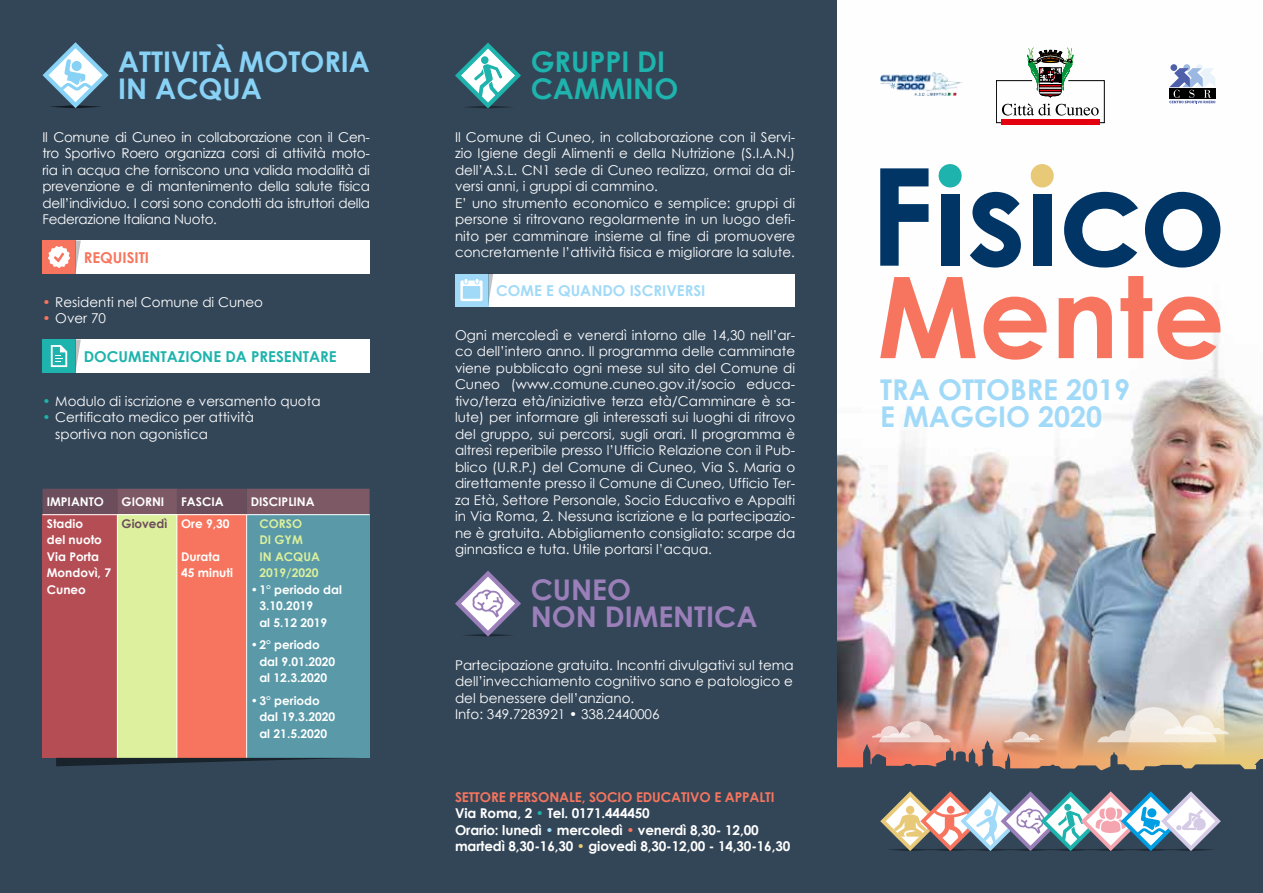
<style>
.page{position:relative;width:1263px;height:893px;background:#334658}
.page>*{position:absolute;margin:0;border:0;box-sizing:border-box;transform-origin:0 0}
.t1{font:700 28.65px/26.8px "Century Gothic";color:#a1daf8}
.t2{font:700 28.5px/27px "Century Gothic";color:#88d2f6}
.t3{font:700 28.5px/27px "Century Gothic";color:#9a7fb9}
.t4{font:700 28.5px/27px "Century Gothic";color:#1eb3ac}
.t5{font:700 15px "Century Gothic";color:#1eb3ac}
.t6{font:700 15px "Century Gothic";color:#a1daf8}
.t7{font:700 15px "Century Gothic";color:#f7755e}
.t8{font:13.5px/16.5px "Century Gothic";color:#fff}
.t9{font:700 13.5px/16.5px "Century Gothic";letter-spacing:-.01em;color:#fff}
.t10{font:700 12px/16.5px "Century Gothic";color:#fff}
.t11{font:700 12px/16.5px "Century Gothic";color:#dcf09d}
.t12{font:700 12px "Century Gothic";color:#6b4d5c}
.s1{color:#f7755e}
.s2{color:#1eb3ac}
.s3{color:#fff}
.s4{color:#a1daf8}
.s5{color:#e8c978}
</style>
<div class="page">
<img style="left:838px;top:0;width:425px;height:630px">
<img style="left:838px;top:630px;width:425px;height:111px">
<svg style="left:880px;top:168px;width:48px;height:98px;background:#6484a2"></svg>
<svg style="left:938px;top:164px;width:24px;height:23px"></svg>
<div style="left:941px;top:194px;width:18px;height:72px;background:#003566"></div>
<svg style="left:970px;top:192px;width:51px;height:76px;background:#6585a2"></svg>
<svg style="left:1031px;top:164px;width:23px;height:23px"></svg>
<div style="left:1033px;top:194px;width:18px;height:72px;background:#003566"></div>
<svg style="left:1064px;top:192px;width:74px;height:76px;background:#859eb5"></svg>
<svg style="left:1145px;top:192px;width:75px;height:76px;background:#708da9"></svg>
<svg style="left:880px;top:277px;width:96px;height:81px;background:#fab3a7"></svg>
<svg style="left:983px;top:297px;width:63px;height:63px;background:#f9ac9e"></svg>
<svg style="left:1059px;top:297px;width:53px;height:61px;background:#f9a698"></svg>
<svg style="left:1120px;top:276px;width:100px;height:84px;background:#fabeb4"></svg>
<svg style="left:838px;top:741px;width:425px;height:30px"></svg>
<div style="left:1001px;top:120px;width:98px;height:5px;background:#e3000f"></div>
<svg style="left:996px;top:47px;width:108px;height:76px;background:#d1c8c5"></svg>
<svg style="left:872px;top:720px;width:78px;height:22px;background:#e2bdb7"></svg>
<svg style="left:1004px;top:731px;width:40px;height:11px"></svg>
<svg style="left:1097px;top:706px;width:132px;height:36px;background:#dcd6cb"></svg>
<svg style="left:880px;top:791px;width:341px;height:60px"></svg>
<svg style="left:455px;top:43px;width:66px;height:66px"></svg>
<div style="left:471px;top:274px;width:324px;height:33px;background:#fff"></div>
<div style="left:455px;top:274px;width:33px;height:33px;background:#a1daf8"></div>
<svg style="left:460px;top:274px;width:33px;height:33px"></svg>
<svg style="left:43px;top:489px;width:327px;height:25px;background:#745361"></svg>
<div style="left:43px;top:515px;width:74px;height:243px;background:#b54d54"></div>
<div style="left:117px;top:515px;width:60px;height:243px;background:#dcf09d"></div>
<div style="left:177px;top:515px;width:70px;height:243px;background:#f7755e"></div>
<div style="left:247px;top:515px;width:123px;height:243px;background:#5999a8"></div>
<hr style="left:43px;top:514px;width:74px;height:1px;background:#fff">
<hr style="left:117px;top:514px;width:60px;height:1px;background:#fff">
<hr style="left:117px;top:515px;width:1px;height:243px;background:#fff">
<hr style="left:177px;top:514px;width:70px;height:1px;background:#fff">
<hr style="left:177px;top:515px;width:1px;height:243px;background:#fff">
<hr style="left:247px;top:514px;width:123px;height:1px;background:#fff">
<hr style="left:246px;top:515px;width:1px;height:243px;background:#fff">
<div style="left:59px;top:241px;width:311px;height:33px;background:#fff"></div>
<div style="left:43px;top:241px;width:33px;height:33px;background:#f7755e"></div>
<svg style="left:48px;top:246px;width:22px;height:22px"></svg>
<svg style="left:76px;top:241px;width:5px;height:28px"></svg>
<div style="left:59px;top:340px;width:311px;height:33px;background:#fff"></div>
<div style="left:43px;top:340px;width:33px;height:33px;background:#1eb3ac"></div>
<svg style="left:51px;top:345px;width:16px;height:22px"></svg>
<svg style="left:76px;top:340px;width:5px;height:28px"></svg>
<svg style="left:43px;top:42px;width:66px;height:66px"></svg>
<svg style="left:455px;top:571px;width:66px;height:66px"></svg>
<svg style="left:56px;top:758px;width:288px;height:8px"></svg>
<img style="left:880px;top:72px;width:83px;height:23px">
<svg style="left:1169px;top:64px;width:46px;height:39px;background:#8e96a9"></svg>
<h2 class="t2" style="left:118px;top:47px;width:253px">ATTIVITÀ MOTORIA<br>IN ACQUA</h2>
<p class="t8" style="left:43px;top:128px;width:329px;text-align:justify">Il Comune di Cuneo in collaborazione con il Cen&shy;tro Sportivo Roero organizza corsi di attività moto&shy;ria in acqua che forniscono una valida modalità di prevenzione e di mantenimento della salute fisica dell’individuo. I corsi sono condotti da istruttori della Federazione Italiana Nuoto.</p>
<p class="t7" style="left:84px;top:246px;width:67px">REQUISITI</p>
<p class="t8" style="left:43px;top:293px;width:222px"><span class="s1">•</span> Residenti nel Comune di Cuneo</p>
<p class="t8" style="left:43px;top:310px;width:65px"><span class="s1">•</span> Over 70</p>
<p class="t5" style="left:84px;top:345px;width:254px">DOCUMENTAZIONE DA PRESENTARE</p>
<p class="t8" style="left:43px;top:392px;width:280px"><span class="s2">•</span> Modulo di iscrizione e versamento quota</p>
<p class="t8" style="left:55px;top:409px;width:200px;text-indent:-13px"><span class="s2">•</span> Certificato medico per attività sportiva non agonistica</p>
<p class="t10" style="left:47px;top:493px;width:59px">IMPIANTO</p>
<p class="t10" style="left:122px;top:493px;width:44px">GIORNI</p>
<p class="t10" style="left:181px;top:493px;width:44px">FASCIA</p>
<p class="t10" style="left:251px;top:493px;width:65px">DISCIPLINA</p>
<p class="t10" style="left:47px;top:515px;width:66px">Stadio<br>del nuoto<br>Via Porta<br>Mondovì, 7<br>Cuneo</p>
<p class="t12" style="left:122px;top:514px;width:110px">Giovedì <span class="s3">Ore 9,30</span></p>
<p class="t11" style="left:259px;top:515px;width:62px">CORSO<br>DI GYM<br>IN ACQUA<br>2019/2020</p>
<p class="t10" style="left:259px;top:581px;width:84px;text-indent:-9px">•1° periodo dal<br>3.10.2019<br>al 5.12 2019</p>
<p class="t10" style="left:259px;top:636px;width:77px;text-indent:-9px">•2° periodo dal 9.01.2020 al 12.3.2020</p>
<p class="t10" style="left:259px;top:692px;width:77px;text-indent:-9px">•3° periodo dal 19.3.2020 al 21.5.2020</p>
<p class="t10" style="left:181px;top:548px;width:53px">Durata<br>45 minuti</p>
<h2 class="t4" style="left:531px;top:47px;width:149px">GRUPPI DI<br>CAMMINO</h2>
<p class="t8" style="left:455px;top:128px;width:342px">Il Comune di Cuneo, in collaborazione con il Servi&shy;zio Igiene degli Alimenti e della Nutrizione (S.I.A.N.) dell’A.S.L. CN1 sede di Cuneo realizza, ormai da di&shy;versi anni, i gruppi di cammino.<br>E’ uno strumento economico e semplice: gruppi di persone si ritrovano regolarmente in un luogo defi&shy;nito per camminare insieme al fine di promuovere concretamente l’attività fisica e migliorare la salute.</p>
<p class="t6" style="left:496px;top:279px;width:211px">COME E QUANDO ISCRIVERSI</p>
<p class="t8" style="left:455px;top:326px;width:342px;text-align:justify">Ogni mercoledì e venerdì intorno alle 14,30 nell’ar&shy;co dell’intero anno. Il programma delle camminate viene pubblicato ogni mese sul sito del Comune di Cuneo (www.comune.cuneo.gov.it/socio educa&shy;tivo/terza età/iniziative terza età/Camminare è sa&shy;lute) per informare gli interessati sui luoghi di ritrovo del gruppo, sui percorsi, sugli orari. Il programma è altresì reperibile presso l’Ufficio Relazione con il Pub&shy;blico (U.R.P.) del Comune di Cuneo, Via S. Maria o direttamente presso il Comune di Cuneo, Ufficio Ter&shy;za Età, Settore Personale, Socio Educativo e Appalti in Via Roma, 2. Nessuna iscrizione e la partecipazio&shy;ne è gratuita. Abbigliamento consigliato: scarpe da ginnastica e tuta. Utile portarsi l’acqua.</p>
<h2 class="t3" style="left:531px;top:575px;width:228px">CUNEO<br>NON DIMENTICA</h2>
<p class="t8" style="left:455px;top:656px;width:340px">Partecipazione gratuita. Incontri divulgativi sul tema dell’invecchiamento cognitivo sano e patologico e del benessere dell’anziano.<br>Info: 349.7283921 • 338.2440006</p>
<p class="t9" style="left:455px;top:788px;width:337px"><span class="s1">SETTORE PERSONALE, SOCIO EDUCATIVO E APPALTI </span>Via Roma, 2 <span class="s2">•</span> Tel. 0171.444450<br>Orario: lunedì <span class="s4">•</span> mercoledì <span class="s1">•</span> venerdì 8,30- 12,00 martedì 8,30-16,30 <span class="s5">•</span> giovedì 8,30-12,00 - 14,30-16,30</p>
<h1 class="t1" style="left:880px;top:375px;width:251px">TRA OTTOBRE 2019<br>E MAGGIO 2020</h1>
</div>
